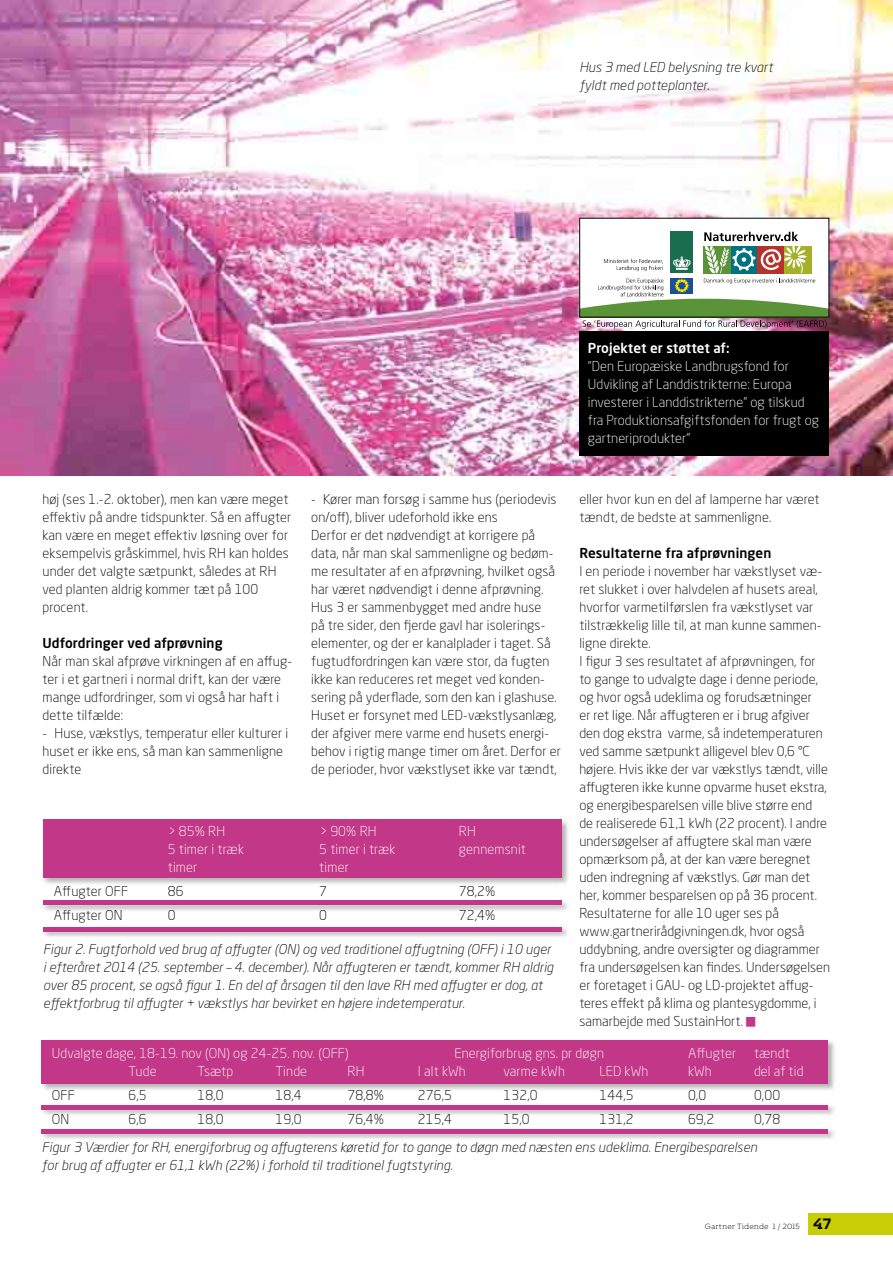
<style>
.page{position:relative;width:893px;height:1263px;background:#fff}
.page>*{position:absolute;margin:0;border:0;box-sizing:border-box;transform-origin:0 0}
.t1{font:300 13.5px/18px "Neo Sans Std";letter-spacing:.01em;color:#000}
.t2{font:italic 300 13.5px/18px "Neo Sans Std";letter-spacing:.01em;color:#000}
.t3{font:300 13.5px/18px "Neo Sans Std";letter-spacing:.005em;color:#fff}
.t4{font:500 13.5px "Neo Sans Std";letter-spacing:.01em;color:#000}
.t5{font:500 13.5px "Neo Sans Std";letter-spacing:.005em;color:#fff}
.t6{font:300 7.5px "Kontrapunkt Bob";color:#000}
.s1{color:#c23787}
.s2{font-weight:700;font-size:15px}
</style>
<div class="page">
<div style="left:809px;top:1213px;width:84px;height:21px;background:#c7ce05"></div>
<img style="left:0;top:0;width:893px;height:475px">
<div style="left:42px;top:818px;width:527px;height:68px;background:#000;opacity:.3"></div>
<div style="left:43px;top:820px;width:519px;height:58px;background:#c23787"></div>
<div style="left:42px;top:899px;width:527px;height:13px;background:#000;opacity:.3"></div>
<div style="left:43px;top:900px;width:519px;height:5px;background:#c23787"></div>
<div style="left:42px;top:926px;width:527px;height:13px;background:#000;opacity:.3"></div>
<hr style="left:43px;top:927px;width:519px;height:4px;background:#c23787">
<div style="left:40px;top:1039px;width:796px;height:52px;background:#000;opacity:.3"></div>
<div style="left:41px;top:1040px;width:787px;height:44px;background:#c23787"></div>
<div style="left:40px;top:1103px;width:796px;height:14px;background:#000;opacity:.3"></div>
<hr style="left:41px;top:1105px;width:787px;height:4px;background:#c23787">
<div style="left:40px;top:1127px;width:796px;height:14px;background:#000;opacity:.3"></div>
<hr style="left:41px;top:1129px;width:787px;height:4px;background:#c23787">
<div style="left:580px;top:218px;width:249px;height:99px;background:#fff"></div>
<svg style="left:579px;top:232px;width:250px;height:97px"></svg>
<div style="left:579px;top:332px;width:250px;height:124px;background:#000"></div>
<p class="t2" style="left:579px;top:58px;width:195px">Hus 3 med LED belysning tre kvart fyldt med potteplanter.</p>
<p class="t5" style="left:588px;top:339px;width:143px">Projektet er støttet af:</p>
<p class="t3" style="left:588px;top:356px;width:233px">”Den Europæiske Landbrugsfond for Udvikling af Landdistrikterne: Europa investerer i Landdistrikterne” og tilskud fra Produktionsafgiftsfonden for frugt og gartneriprodukter”</p>
<p class="t1" style="left:311px;top:490px;width:251px">- Kører man forsøg i samme hus (periodevis on/off), bliver udeforhold ikke ens<br>Derfor er det nødvendigt at korrigere på data, når man skal sammenligne og bedøm&shy;me resultater af en afprøvning, hvilket også har været nødvendigt i denne afprøvning.<br>Hus 3 er sammenbygget med andre huse<br>på tre sider, den fjerde gavl har isolerings&shy;elementer, og der er kanalplader i taget. Så fugtudfordringen kan være stor, da fugten ikke kan reduceres ret meget ved konden&shy;sering på yderflade, som den kan i glashuse.<br>Huset er forsynet med LED-vækstlysanlæg, der afgiver mere varme end husets energi&shy;behov i rigtig mange timer om året. Derfor er de perioder, hvor vækstlyset ikke var tændt,</p>
<p class="t1" style="left:579px;top:490px;width:242px">eller hvor kun en del af lamperne har været tændt, de bedste at sammenligne.</p>
<p class="t1" style="left:43px;top:490px;width:250px">høj (ses 1.-2. oktober), men kan være meget effektiv på andre tidspunkter. Så en affugter kan være en meget effektiv løsning over for eksempelvis gråskimmel, hvis RH kan holdes under det valgte sætpunkt, således at RH ved planten aldrig kommer tæt på 100 procent.</p>
<p class="t4" style="left:43px;top:634px;width:182px">Udfordringer ved afprøvning</p>
<p class="t1" style="left:43px;top:652px;width:251px">Når man skal afprøve virkningen af en affug&shy;ter i et gartneri i normal drift, kan der være mange udfordringer, som vi også har haft i dette tilfælde:</p>
<p class="t1" style="left:43px;top:724px;width:247px">- Huse, vækstlys, temperatur eller kulturer i huset er ikke ens, så man kan sammenligne direkte</p>
<p class="t4" style="left:579px;top:544px;width:194px">Resultaterne fra afprøvningen</p>
<p class="t1" style="left:579px;top:562px;width:252px">I en periode i november har vækstlyset væ&shy;ret slukket i over halvdelen af husets areal, hvorfor varmetilførslen fra vækstlyset var tilstrækkelig lille til, at man kunne sammen&shy;ligne direkte.<br>I figur 3 ses resultatet af afprøvningen, for to gange to udvalgte dage i denne periode, og hvor også udeklima og forudsætninger<br>er ret lige. Når affugteren er i brug afgiver den dog ekstra varme, så indetemperaturen ved samme sætpunkt alligevel blev 0,6 °C højere. Hvis ikke der var vækstlys tændt, ville affugteren ikke kunne opvarme huset ekstra, og energibesparelsen ville blive større end<br>de realiserede 61,1 kWh (22 procent). I andre undersøgelser af affugtere skal man være opmærksom på, at der kan være beregnet uden indregning af vækstlys. Gør man det her, kommer besparelsen op på 36 procent.<br>Resultaterne for alle 10 uger ses på www.gartnerirådgivningen.dk, hvor også uddybning, andre oversigter og diagrammer fra undersøgelsen kan findes. Undersøgelsen er foretaget i GAU- og LD-projektet affug&shy;teres effekt på klima og plantesygdomme, i samarbejde med SustainHort. <span class="s1">■</span></p>
<p class="t3" style="left:168px;top:822px;width:59px">&gt; 85% RH</p>
<p class="t3" style="left:319px;top:822px;width:59px">&gt; 90% RH</p>
<p class="t3" style="left:459px;top:822px;width:18px">RH</p>
<p class="t3" style="left:168px;top:840px;width:78px">5 timer i træk</p>
<p class="t3" style="left:319px;top:840px;width:78px">5 timer i træk</p>
<p class="t3" style="left:459px;top:840px;width:69px">gennemsnit</p>
<p class="t3" style="left:168px;top:858px;width:31px">timer</p>
<p class="t3" style="left:319px;top:858px;width:31px">timer</p>
<p class="t1" style="left:54px;top:882px;width:76px">Affugter OFF</p>
<p class="t1" style="left:168px;top:882px;width:17px">86</p>
<p class="t1" style="left:319px;top:882px;width:9px">7</p>
<p class="t1" style="left:459px;top:882px;width:38px">78,2%</p>
<p class="t1" style="left:54px;top:906px;width:70px">Affugter ON</p>
<p class="t1" style="left:168px;top:906px;width:9px">0</p>
<p class="t1" style="left:319px;top:906px;width:9px">0</p>
<p class="t1" style="left:459px;top:906px;width:38px">72,4%</p>
<p class="t2" style="left:43px;top:940px;width:512px">Figur 2. Fugtforhold ved brug af affugter (ON) og ved traditionel affugtning (OFF) i 10 uger i efteråret 2014 (25. september – 4. december). Når affugteren er tændt, kommer RH aldrig over 85 procent, se også figur 1. En del af årsagen til den lave RH med affugter er dog, at effektforbrug til affugter + vækstlys har bevirket en højere indetemperatur.</p>
<p class="t3" style="left:52px;top:1044px;width:298px">Udvalgte dage, 18-19. nov (ON) og 24-25. nov. (OFF)</p>
<p class="t3" style="left:454px;top:1044px;width:151px">Energiforbrug gns. pr døgn</p>
<p class="t3" style="left:688px;top:1044px;width:50px">Affugter</p>
<p class="t3" style="left:754px;top:1044px;width:37px">tændt</p>
<p class="t3" style="left:128px;top:1062px;width:30px">Tude</p>
<p class="t3" style="left:197px;top:1062px;width:37px">Tsætp</p>
<p class="t3" style="left:275px;top:1062px;width:33px">Tinde</p>
<p class="t3" style="left:347px;top:1062px;width:18px">RH</p>
<p class="t3" style="left:418px;top:1062px;width:49px">I alt kWh</p>
<p class="t3" style="left:503px;top:1062px;width:63px">varme kWh</p>
<p class="t3" style="left:599px;top:1062px;width:50px">LED kWh</p>
<p class="t3" style="left:688px;top:1062px;width:25px">kWh</p>
<p class="t3" style="left:754px;top:1062px;width:51px">del af tid</p>
<p class="t1" style="left:52px;top:1086px;width:24px">OFF</p>
<p class="t1" style="left:128px;top:1086px;width:20px">6,5</p>
<p class="t1" style="left:197px;top:1086px;width:28px">18,0</p>
<p class="t1" style="left:275px;top:1086px;width:28px">18,4</p>
<p class="t1" style="left:347px;top:1086px;width:38px">78,8%</p>
<p class="t1" style="left:418px;top:1086px;width:36px">276,5</p>
<p class="t1" style="left:503px;top:1086px;width:36px">132,0</p>
<p class="t1" style="left:599px;top:1086px;width:36px">144,5</p>
<p class="t1" style="left:688px;top:1086px;width:20px">0,0</p>
<p class="t1" style="left:754px;top:1086px;width:28px">0,00</p>
<p class="t1" style="left:52px;top:1110px;width:19px">ON</p>
<p class="t1" style="left:128px;top:1110px;width:20px">6,6</p>
<p class="t1" style="left:197px;top:1110px;width:28px">18,0</p>
<p class="t1" style="left:275px;top:1110px;width:28px">19,0</p>
<p class="t1" style="left:347px;top:1110px;width:38px">76,4%</p>
<p class="t1" style="left:418px;top:1110px;width:36px">215,4</p>
<p class="t1" style="left:503px;top:1110px;width:28px">15,0</p>
<p class="t1" style="left:599px;top:1110px;width:36px">131,2</p>
<p class="t1" style="left:688px;top:1110px;width:28px">69,2</p>
<p class="t1" style="left:754px;top:1110px;width:28px">0,78</p>
<p class="t2" style="left:42px;top:1138px;width:717px">Figur 3 Værdier for RH, energiforbrug og affugterens køretid for to gange to døgn med næsten ens udeklima. Energibesparelsen for brug af affugter er 61,1 kWh (22%) i forhold til traditionel fugtstyring.</p>
<p class="t6" style="left:705px;top:1223px;width:128px">Gartner Tidende 1 / 2015 <span class="s2">47</span></p>
</div>
